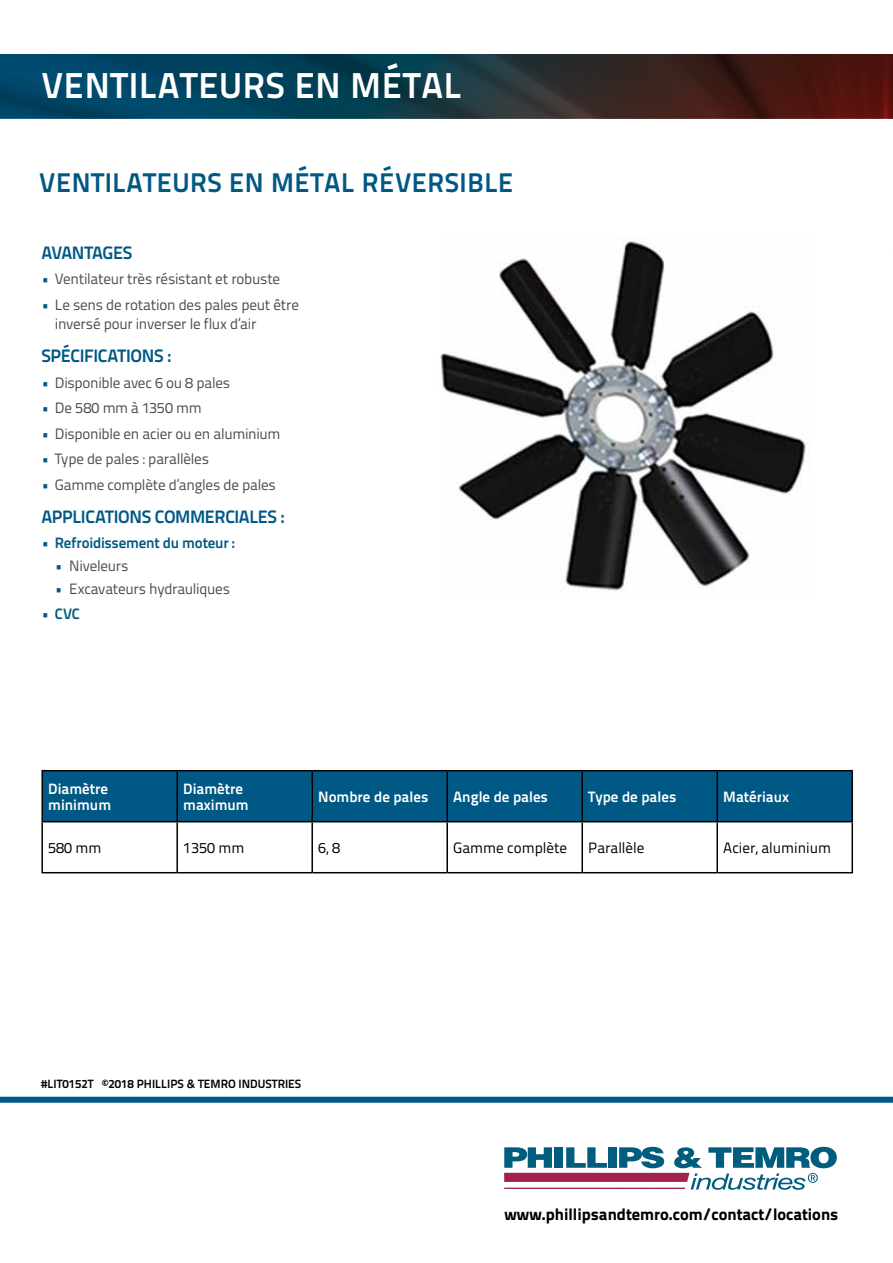
<style>
.page{position:relative;width:893px;height:1263px;background:#fff}
.page>*{position:absolute;margin:0;border:0;box-sizing:border-box;transform-origin:0 0}
.t1{font:700 36px "Titillium Text 22 L";letter-spacing:.02em;color:#fff}
.t2{font:700 27px "Titillium Text 22 L";letter-spacing:.02em;color:#005884}
.t3{font:700 18px "Titillium Text 22 L";letter-spacing:-.02em;color:#005884}
.t4{font:800 16.5px "Titillium Text 22 L";color:#000}
.t5{font:15px/19.5px "Titillium Text 22 L";letter-spacing:-.015em;color:#4d4d4f}
.t6{font:700 15px/16.5px "Titillium Text 22 L";color:#fff}
.t7{font:15px "Titillium Text 22 L";color:#000}
.t8{font:700 15px "Titillium Text 22 L";letter-spacing:-.015em;color:#005884}
.t9{font:700 12px "Titillium Text 22 L";color:#000}
.s1{color:#005884}
.s2{font-weight:400}
</style>
<div class="page">
<img style="left:0;top:54px;width:893px;height:65px">
<img style="left:440px;top:241px;width:371px;height:350px">
<div style="left:43px;top:771px;width:808px;height:50px;background:#005884"></div>
<hr style="left:41px;top:770px;width:136px;height:1px;background:#000">
<hr style="left:41px;top:771px;width:2px;height:50px;background:#000">
<hr style="left:177px;top:770px;width:135px;height:1px;background:#000">
<hr style="left:176px;top:771px;width:2px;height:50px;background:#000">
<hr style="left:312px;top:770px;width:135px;height:1px;background:#000">
<hr style="left:311px;top:771px;width:2px;height:50px;background:#000">
<hr style="left:447px;top:770px;width:135px;height:1px;background:#000">
<hr style="left:446px;top:771px;width:2px;height:50px;background:#000">
<hr style="left:582px;top:770px;width:135px;height:1px;background:#000">
<hr style="left:581px;top:771px;width:2px;height:50px;background:#000">
<hr style="left:717px;top:770px;width:136px;height:1px;background:#000">
<hr style="left:716px;top:771px;width:2px;height:50px;background:#000">
<hr style="left:851px;top:771px;width:2px;height:50px;background:#000">
<hr style="left:41px;top:821px;width:136px;height:1px;background:#000">
<hr style="left:41px;top:822px;width:2px;height:50px;background:#000">
<hr style="left:177px;top:821px;width:135px;height:1px;background:#000">
<hr style="left:176px;top:822px;width:2px;height:50px;background:#000">
<hr style="left:312px;top:821px;width:135px;height:1px;background:#000">
<hr style="left:311px;top:822px;width:2px;height:50px;background:#000">
<hr style="left:447px;top:821px;width:135px;height:1px;background:#000">
<hr style="left:446px;top:822px;width:2px;height:50px;background:#000">
<hr style="left:582px;top:821px;width:135px;height:1px;background:#000">
<hr style="left:581px;top:822px;width:2px;height:50px;background:#000">
<hr style="left:717px;top:821px;width:136px;height:1px;background:#000">
<hr style="left:716px;top:822px;width:2px;height:50px;background:#000">
<hr style="left:851px;top:822px;width:2px;height:50px;background:#000">
<hr style="left:41px;top:872px;width:136px;height:1px;background:#000">
<hr style="left:177px;top:872px;width:135px;height:1px;background:#000">
<hr style="left:312px;top:872px;width:135px;height:1px;background:#000">
<hr style="left:447px;top:872px;width:135px;height:1px;background:#000">
<hr style="left:582px;top:872px;width:135px;height:1px;background:#000">
<hr style="left:717px;top:872px;width:136px;height:1px;background:#000">
<div style="left:0;top:1097px;width:893px;height:6px;background:#005884"></div>
<svg style="left:504px;top:1147px;width:333px;height:43px"></svg>
<hr style="left:504px;top:1187px;width:181px;height:2px;background:#a2224b">
<h1 class="t1" style="left:41px;top:58px;width:422px">VENTILATEURS EN MÉTAL</h1>
<h2 class="t2" style="left:39px;top:162px;width:476px">VENTILATEURS EN MÉTAL RÉVERSIBLE</h2>
<p class="t3" style="left:41px;top:238px;width:92px">AVANTAGES</p>
<p class="t5" style="left:41px;top:268px;width:240px"><span class="s1">•</span> Ventilateur très résistant et robuste</p>
<p class="t5" style="left:55px;top:294px;width:246px;text-indent:-13px"><span class="s1">•</span> Le sens de rotation des pales peut être inversé pour inverser le flux d’air</p>
<p class="t3" style="left:41px;top:342px;width:131px">SPÉCIFICATIONS :</p>
<p class="t5" style="left:41px;top:372px;width:190px"><span class="s1">•</span> Disponible avec 6 ou 8 pales</p>
<p class="t5" style="left:41px;top:397px;width:162px"><span class="s1">•</span> De 580 mm à 1350 mm</p>
<p class="t5" style="left:41px;top:423px;width:240px"><span class="s1">•</span> Disponible en acier ou en aluminium</p>
<p class="t5" style="left:41px;top:448px;width:169px"><span class="s1">•</span> Type de pales : parallèles</p>
<p class="t5" style="left:41px;top:474px;width:236px"><span class="s1">•</span> Gamme complète d’angles de pales</p>
<p class="t3" style="left:41px;top:502px;width:245px">APPLICATIONS COMMERCIALES :</p>
<p class="t8" style="left:41px;top:531px;width:195px"><span class="s2">•</span> Refroidissement du moteur :</p>
<p class="t5" style="left:55px;top:555px;width:75px"><span class="s1">•</span> Niveleurs</p>
<p class="t5" style="left:55px;top:578px;width:177px"><span class="s1">•</span> Excavateurs hydrauliques</p>
<p class="t8" style="left:41px;top:602px;width:40px"><span class="s2">•</span> CVC</p>
<p class="t6" style="left:48px;top:779px;width:64px">Diamètre minimum</p>
<p class="t6" style="left:183px;top:779px;width:67px">Diamètre maximum</p>
<p class="t6" style="left:318px;top:787px;width:112px">Nombre de pales</p>
<p class="t6" style="left:453px;top:787px;width:96px">Angle de pales</p>
<p class="t6" style="left:588px;top:787px;width:90px">Type de pales</p>
<p class="t6" style="left:723px;top:787px;width:67px">Matériaux</p>
<p class="t7" style="left:48px;top:836px;width:55px">580 mm</p>
<p class="t7" style="left:183px;top:836px;width:63px">1350 mm</p>
<p class="t7" style="left:318px;top:836px;width:23px">6, 8</p>
<p class="t7" style="left:453px;top:836px;width:115px">Gamme complète</p>
<p class="t7" style="left:588px;top:836px;width:58px">Parallèle</p>
<p class="t7" style="left:723px;top:836px;width:109px">Acier, aluminium</p>
<p class="t9" style="left:41px;top:1074px;width:262px">#LIT0152T ©2018 PHILLIPS &amp; TEMRO INDUSTRIES</p>
<p class="t4" style="left:505px;top:1201px;width:335px">www.phillipsandtemro.com/contact/locations</p>
</div>
